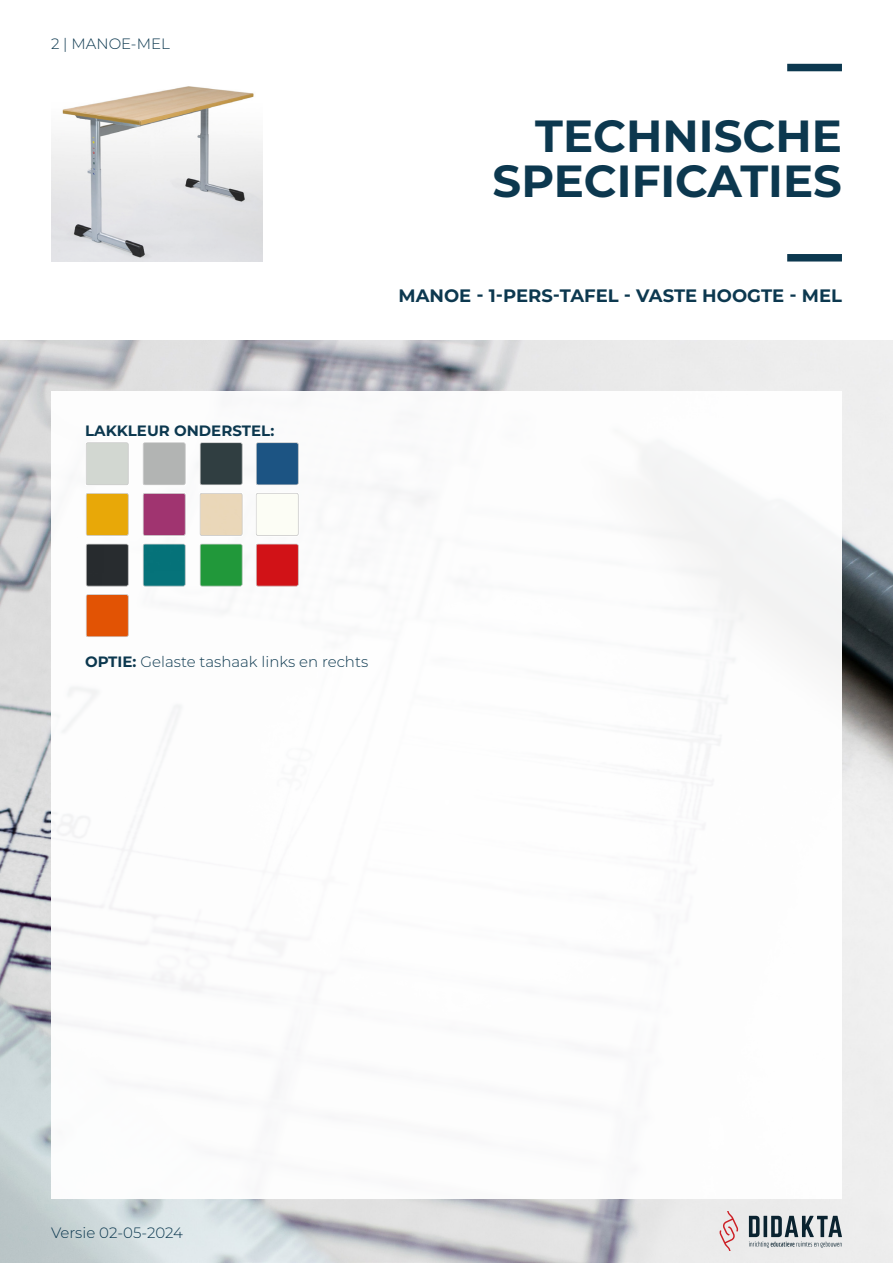
<style>
.page{position:relative;width:893px;height:1263px;background:#fff}
.page>*{position:absolute;margin:0;border:0;box-sizing:border-box;transform-origin:0 0}
.t1{font:700 45px/45px "Montserrat";color:#0c384f;text-align:right}
.Titel_2{font:700 18px "Montserrat";color:#0c384f}
.Titel_3{font:300 15px "Montserrat";color:#0c384f}
.Titel_3-2{font:700 15px "Montserrat";color:#0c384f}
.s1{font-weight:700}
</style>
<div class="page">
<img style="left:0;top:340px;width:893px;height:923px">
<div style="left:51px;top:391px;width:791px;height:808px;background:#fff"></div>
<svg style="left:719px;top:1212px;width:19px;height:38px"></svg>
<svg style="left:749px;top:1216px;width:93px;height:32px"></svg>
<div style="left:787px;top:64px;width:55px;height:7px;background:#0c384f"></div>
<div style="left:787px;top:254px;width:55px;height:7px;background:#0c384f"></div>
<svg style="left:86px;top:442px;width:213px;height:195px"></svg>
<img style="left:51px;top:86px;width:212px;height:176px">
<p class="Titel_3" style="left:51px;top:33px;width:120px">2 | MANOE-MEL</p>
<p class="Titel_3-2" style="left:85px;top:419px;width:191px">LAKKLEUR ONDERSTEL:</p>
<h1 class="t1" style="left:493px;top:111px;width:351px">TECHNISCHE<br>SPECIFICATIES</h1>
<p class="Titel_2" style="left:398px;top:283px;width:445px">MANOE - 1-PERS-TAFEL - VASTE HOOGTE - MEL</p>
<p class="Titel_3" style="left:85px;top:652px;width:285px"><span class="s1">OPTIE:</span> Gelaste tashaak links en rechts</p>
<p class="Titel_3" style="left:51px;top:1223px;width:134px">Versie 02-05-2024</p>
</div>
